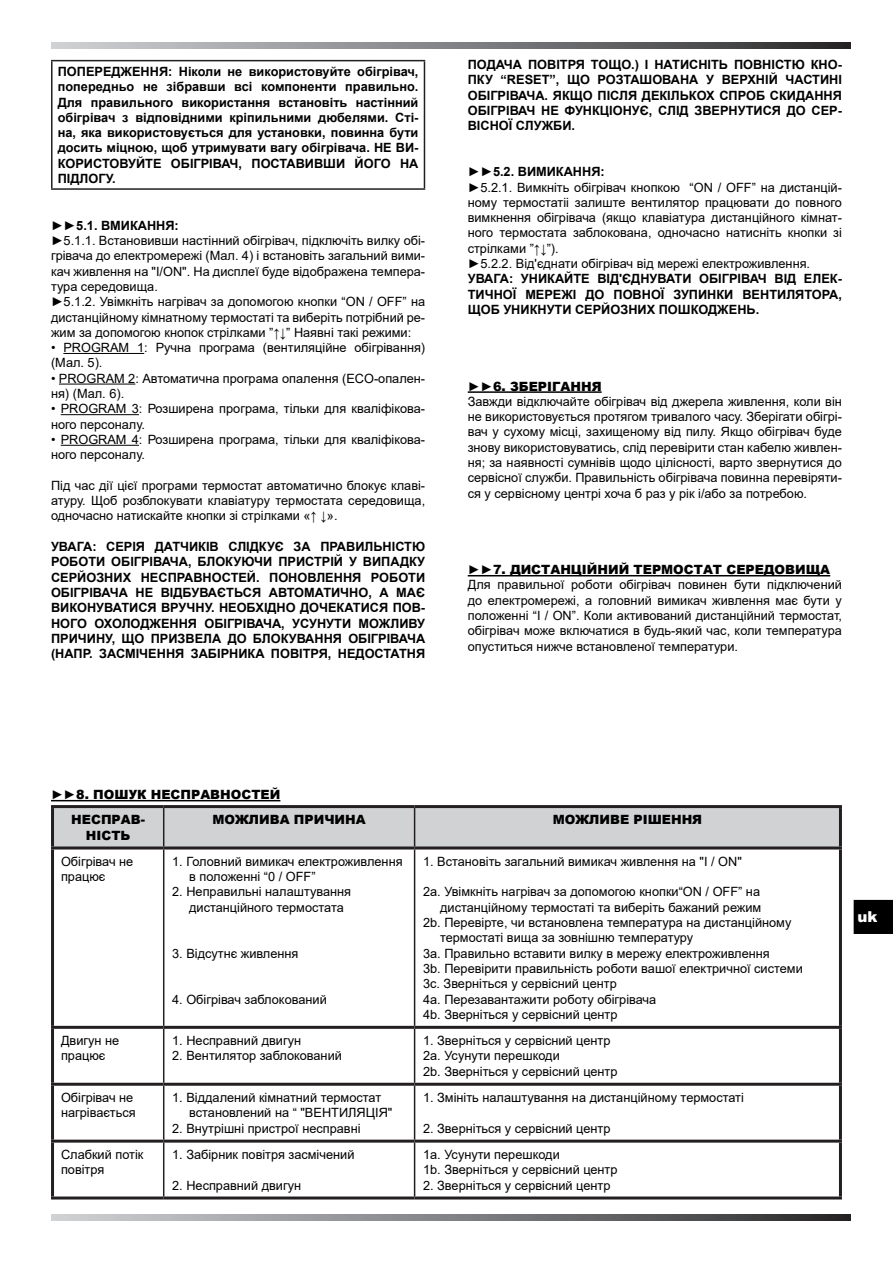
<style>
.page{position:relative;width:893px;height:1263px;background:#fff}
.page>*{position:absolute;margin:0;border:0;box-sizing:border-box;transform-origin:0 0}
.t1{font:900 15px "Arial";color:#fff}
.t2{font:12.75px/15.3px "Arial";color:#000}
.t3{font:700 12.75px/15.3px "Arial";color:#000;text-align:justify}
.t4{font:900 12.75px/25.2px "Arial";color:#000}
.s1{font-weight:700}
</style>
<div class="page">
<svg style="left:51px;top:1214px;width:799px;height:6px;background:#7f8082"></svg>
<svg style="left:51px;top:43px;width:799px;height:6px;background:#7f8082"></svg>
<div style="left:853px;top:899px;width:40px;height:35px;background:#000"></div>
<hr style="left:853px;top:899px;width:40px;height:1px;background:#fff">
<hr style="left:853px;top:900px;width:1px;height:34px;background:#fff">
<hr style="left:63px;top:353px;width:81px;height:1px;background:#000">
<hr style="left:59px;top:384px;width:76px;height:1px;background:#000">
<hr style="left:61px;top:414px;width:78px;height:1px;background:#000">
<hr style="left:61px;top:445px;width:78px;height:1px;background:#000">
<hr style="left:51px;top:60px;width:374px;height:1px;background:#231f20">
<hr style="left:51px;top:61px;width:2px;height:127px;background:#231f20">
<hr style="left:424px;top:61px;width:1px;height:127px;background:#231f20">
<hr style="left:51px;top:188px;width:374px;height:2px;background:#231f20">
<hr style="left:468px;top:391px;width:134px;height:2px;background:#000">
<hr style="left:468px;top:575px;width:362px;height:1px;background:#000">
<hr style="left:51px;top:800px;width:229px;height:1px;background:#000">
<div style="left:54px;top:808px;width:785px;height:38px;background:#d1d2d4"></div>
<hr style="left:163px;top:808px;width:1px;height:38px;background:#231f20">
<hr style="left:414px;top:808px;width:1px;height:38px;background:#231f20">
<hr style="left:163px;top:849px;width:1px;height:177px;background:#231f20">
<hr style="left:414px;top:849px;width:1px;height:177px;background:#231f20">
<hr style="left:163px;top:1029px;width:1px;height:54px;background:#231f20">
<hr style="left:414px;top:1029px;width:1px;height:54px;background:#231f20">
<hr style="left:163px;top:1086px;width:1px;height:53px;background:#231f20">
<hr style="left:414px;top:1086px;width:1px;height:53px;background:#231f20">
<hr style="left:163px;top:1142px;width:1px;height:54px;background:#231f20">
<hr style="left:414px;top:1142px;width:1px;height:54px;background:#231f20">
<hr style="left:51px;top:805px;width:113px;height:3px;background:#231f20">
<hr style="left:51px;top:808px;width:3px;height:38px;background:#231f20">
<hr style="left:164px;top:805px;width:251px;height:3px;background:#231f20">
<hr style="left:415px;top:805px;width:427px;height:3px;background:#231f20">
<hr style="left:839px;top:808px;width:3px;height:38px;background:#231f20">
<hr style="left:51px;top:846px;width:113px;height:3px;background:#231f20">
<hr style="left:51px;top:849px;width:3px;height:177px;background:#231f20">
<hr style="left:164px;top:846px;width:251px;height:3px;background:#231f20">
<hr style="left:415px;top:846px;width:427px;height:3px;background:#231f20">
<hr style="left:839px;top:849px;width:3px;height:177px;background:#231f20">
<hr style="left:51px;top:1026px;width:113px;height:3px;background:#231f20">
<hr style="left:51px;top:1029px;width:3px;height:54px;background:#231f20">
<hr style="left:164px;top:1026px;width:251px;height:3px;background:#231f20">
<hr style="left:415px;top:1026px;width:427px;height:3px;background:#231f20">
<hr style="left:839px;top:1029px;width:3px;height:54px;background:#231f20">
<hr style="left:51px;top:1083px;width:113px;height:3px;background:#231f20">
<hr style="left:51px;top:1086px;width:3px;height:53px;background:#231f20">
<hr style="left:164px;top:1083px;width:251px;height:3px;background:#231f20">
<hr style="left:415px;top:1083px;width:427px;height:3px;background:#231f20">
<hr style="left:839px;top:1086px;width:3px;height:53px;background:#231f20">
<hr style="left:51px;top:1139px;width:113px;height:3px;background:#231f20">
<hr style="left:51px;top:1142px;width:3px;height:54px;background:#231f20">
<hr style="left:164px;top:1139px;width:251px;height:3px;background:#231f20">
<hr style="left:415px;top:1139px;width:427px;height:3px;background:#231f20">
<hr style="left:839px;top:1142px;width:3px;height:54px;background:#231f20">
<hr style="left:51px;top:1196px;width:113px;height:3px;background:#231f20">
<hr style="left:164px;top:1196px;width:251px;height:3px;background:#231f20">
<hr style="left:415px;top:1196px;width:427px;height:3px;background:#231f20">
<p class="t3" style="left:58px;top:64px;width:362px">ПОПЕРЕДЖЕННЯ: Ніколи не використовуйте обігрівач, попередньо не зібравши всі компоненти правильно.<br>Для правильного використання встановіть настінний обігрівач з відповідними кріпильними дюбелями. Сті&shy;на, яка використовується для установки, повинна бути досить міцною, щоб утримувати вагу обігрівача. НЕ ВИ-КОРИСТОВУЙТЕ ОБІГРІВАЧ, ПОСТАВИВШИ ЙОГО НА ПІДЛОГУ.</p>
<p class="t2" style="left:51px;top:217px;width:376px"><span class="s1">►►5.1. ВМИКАННЯ:<br>►</span>5.1.1. Встановивши настінний обігрівач, підключіть вилку обі&shy;грівача до електромережі (Мал. 4) і встановіть загальний вими&shy;кач живлення на "I/ON". На дисплеї буде відображена темпера&shy;тура середовища.<br><span class="s1">►</span>5.1.2. Увімкніть нагрівач за допомогою кнопки “ON / OFF” на дистанційному кімнатному термостаті та виберіть потрібний ре&shy;жим за допомогою кнопок стрілками ”↑↓” Наявні такі режими:</p>
<p class="t2" style="left:51px;top:340px;width:376px">• PROGRAM 1: Ручна програма (вентиляційне обігрівання) (Мал. 5).</p>
<p class="t2" style="left:51px;top:370px;width:376px">• PROGRAM 2: Автоматична програма опалення (ECO-опален&shy;ня) (Мал. 6).</p>
<p class="t2" style="left:51px;top:401px;width:376px">• PROGRAM 3: Розширена програма, тільки для кваліфікова&shy;ного персоналу.</p>
<p class="t2" style="left:51px;top:432px;width:376px">• PROGRAM 4: Розширена програма, тільки для кваліфікова&shy;ного персоналу.</p>
<p class="t2" style="left:51px;top:478px;width:376px;text-align:justify">Під час дії цієї програми термостат автоматично блокує клаві&shy;атуру. Щоб розблокувати клавіатуру термостата середовища, одночасно натискайте кнопки зі стрілками «↑ ↓».</p>
<p class="t3" style="left:51px;top:539px;width:376px">УВАГА: СЕРІЯ ДАТЧИКІВ СЛІДКУЄ ЗА ПРАВИЛЬНІСТЮ РОБОТИ ОБІГРІВАЧА, БЛОКУЮЧИ ПРИСТРІЙ У ВИПАДКУ СЕРЙОЗНИХ НЕСПРАВНОСТЕЙ. ПОНОВЛЕННЯ РОБОТИ ОБІГРІВАЧА НЕ ВІДБУВАЄТЬСЯ АВТОМАТИЧНО, А МАЄ ВИКОНУВАТИСЯ ВРУЧНУ. НЕОБХІДНО ДОЧЕКАТИСЯ ПОВ-НОГО ОХОЛОДЖЕННЯ ОБІГРІВАЧА, УСУНУТИ МОЖЛИВУ ПРИЧИНУ, ЩО ПРИЗВЕЛА ДО БЛОКУВАННЯ ОБІГРІВАЧА (НАПР. ЗАСМІЧЕННЯ ЗАБІРНИКА ПОВІТРЯ, НЕДОСТАТНЯ</p>
<p class="t3" style="left:468px;top:57px;width:376px">ПОДАЧА ПОВІТРЯ ТОЩО.) І НАТИСНІТЬ ПОВНІСТЮ КНО-ПКУ “RESET”, ЩО РОЗТАШОВАНА У ВЕРХНІЙ ЧАСТИНІ ОБІГРІВАЧА. ЯКЩО ПІСЛЯ ДЕКІЛЬКОХ СПРОБ СКИДАННЯ ОБІГРІВАЧ НЕ ФУНКЦІОНУЄ, СЛІД ЗВЕРНУТИСЯ ДО СЕР-ВІСНОЇ СЛУЖБИ.</p>
<p class="t2" style="left:468px;top:164px;width:376px"><span class="s1">►►5.2. ВИМИКАННЯ:<br>►</span>5.2.1. Вимкніть обігрівач кнопкою “ON / OFF” на дистанцій&shy;ному термостатіі залиште вентилятор працювати до повного вимкнення обігрівача (якщо клавіатура дистанційного кімнат&shy;ного термостата заблокована, одночасно натисніть кнопки зі стрілками ”↑↓”).<br><span class="s1">►</span>5.2.2. Від'єднати обігрівач від мережі електроживлення.<br><span class="s1">УВАГА: УНИКАЙТЕ ВІД'ЄДНУВАТИ ОБІГРІВАЧ ВІД ЕЛЕК-ТИЧНОЇ МЕРЕЖІ ДО ПОВНОЇ ЗУПИНКИ ВЕНТИЛЯТОРА, ЩОБ УНИКНУТИ СЕРЙОЗНИХ ПОШКОДЖЕНЬ.</span></p>
<p class="t4" style="left:468px;top:373px;width:135px">►►6. ЗБЕРІГАННЯ</p>
<p class="t2" style="left:468px;top:394px;width:376px;text-align:justify">Завжди відключайте обігрівач від джерела живлення, коли він не використовується протягом тривалого часу. Зберігати обігрі&shy;вач у сухому місці, захищеному від пилу. Якщо обігрівач буде знову використовуватись, слід перевірити стан кабелю живлен&shy;ня; за наявності сумнівів щодо цілісності, варто звернутися до сервісної служби. Правильність обігрівача повинна перевіряти&shy;ся у сервісному центрі хоча б раз у рік і/або за потребою.</p>
<p class="t4" style="left:468px;top:557px;width:364px">►►7. ДИСТАНЦІЙНИЙ ТЕРМОСТАТ СЕРЕДОВИЩА</p>
<p class="t2" style="left:468px;top:577px;width:376px;text-align:justify">Для правильної роботи обігрівач повинен бути підключений до електромережі, а головний вимикач живлення має бути у положенні “I / ON”. Коли активований дистанційний термостат, обігрівач може включатися в будь-який час, коли температура опуститься нижче встановленої температури.</p>
<p class="t4" style="left:71px;top:781px;width:211px;text-indent:-20px">►►8. ПОШУК НЕСПРАВНОСТЕЙ<br>НЕСПРАВ-</p>
<p class="t4" style="left:86px;top:822px;width:46px">НІСТЬ</p>
<p class="t4" style="left:212px;top:807px;width:155px">МОЖЛИВА ПРИЧИНА</p>
<p class="t4" style="left:553px;top:807px;width:151px">МОЖЛИВЕ РІШЕННЯ</p>
<p class="t2" style="left:61px;top:853px;width:74px">Обігрівач не працює</p>
<p class="t2" style="left:189px;top:853px;width:215px;text-indent:-17px">1. Головний вимикач електроживлення в положенні “0 / OFF”</p>
<p class="t2" style="left:189px;top:884px;width:163px;text-indent:-17px">2. Неправильні налаштування дистанційного термостата</p>
<p class="t2" style="left:172px;top:945px;width:128px">3. Відсутнє живлення</p>
<p class="t2" style="left:172px;top:991px;width:156px">4. Обігрівач заблокований</p>
<p class="t2" style="left:61px;top:1033px;width:60px">Двигун не працює</p>
<p class="t2" style="left:172px;top:1033px;width:130px">1. Несправний двигун</p>
<p class="t2" style="left:172px;top:1048px;width:171px">2. Вентилятор заблокований</p>
<p class="t2" style="left:61px;top:1090px;width:76px">Обігрівач не нагрівається</p>
<p class="t2" style="left:189px;top:1090px;width:205px;text-indent:-17px">1. Віддалений кімнатний термостат встановлений на “ "ВЕНТИЛЯЦІЯ"</p>
<p class="t2" style="left:172px;top:1120px;width:190px">2. Внутрішні пристрої несправні</p>
<p class="t2" style="left:61px;top:1147px;width:84px">Слабкий потік повітря</p>
<p class="t2" style="left:172px;top:1147px;width:184px">1. Забірник повітря засмічений</p>
<p class="t2" style="left:172px;top:1177px;width:130px">2. Несправний двигун</p>
<p class="t2" style="left:423px;top:853px;width:320px">1. Встановіть загальний вимикач живлення на "I / ON"</p>
<p class="t2" style="left:423px;top:884px;width:338px">2a. Увімкніть нагрівач за допомогою кнопки“ON / OFF” на</p>
<p class="t2" style="left:440px;top:899px;width:323px">дистанційному термостаті та виберіть бажаний режим</p>
<p class="t2" style="left:423px;top:915px;width:370px">2b. Перевірте, чи встановлена температура на дистанційному</p>
<p class="t2" style="left:440px;top:930px;width:255px">термостаті вища за зовнішню температуру</p>
<p class="t2" style="left:423px;top:945px;width:348px">3a. Правильно вставити вилку в мережу електроживлення</p>
<p class="t2" style="left:423px;top:961px;width:381px">3b. Перевірити правильність роботи вашої електричної системи</p>
<p class="t2" style="left:423px;top:976px;width:195px">3c. Зверніться у сервісний центр</p>
<p class="t2" style="left:423px;top:991px;width:235px">4a. Перезавантажити роботу обігрівача</p>
<p class="t2" style="left:423px;top:1006px;width:196px">4b. Зверніться у сервісний центр</p>
<p class="t2" style="left:423px;top:1033px;width:196px">1. Зверніться у сервісний центр<br>2a. Усунути перешкоди<br>2b. Зверніться у сервісний центр</p>
<p class="t2" style="left:423px;top:1090px;width:322px">1. Змініть налаштування на дистанційному термостаті</p>
<p class="t2" style="left:423px;top:1120px;width:189px">2. Зверніться у сервісний центр</p>
<p class="t2" style="left:423px;top:1147px;width:196px">1a. Усунути перешкоди<br>1b. Зверніться у сервісний центр</p>
<p class="t2" style="left:423px;top:1177px;width:189px">2. Зверніться у сервісний центр</p>
<p class="t1" style="left:857px;top:906px;width:22px">uk</p>
</div>
